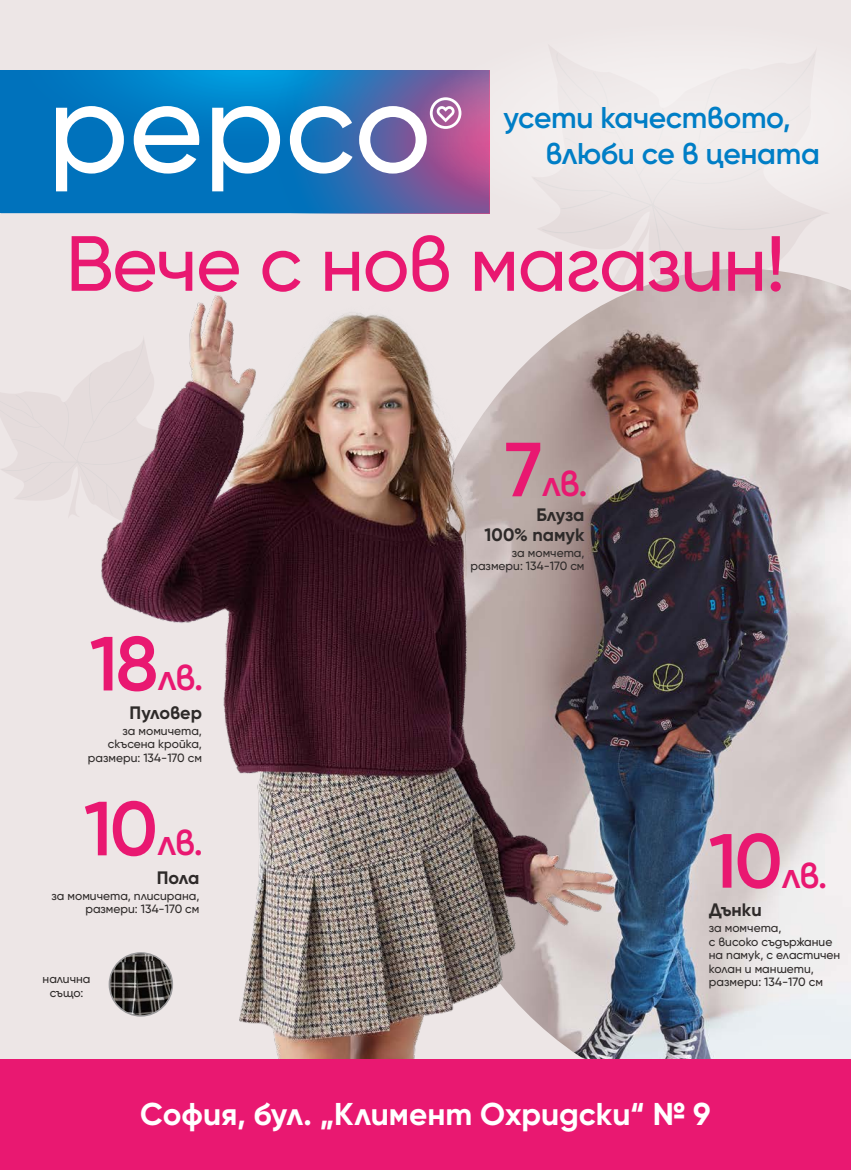
<style>
.page{position:relative;width:851px;height:1170px;background:#fff}
.page>*{position:absolute;margin:0;border:0;box-sizing:border-box;transform-origin:0 0}
.t1{font:500 78px "Gilroy";letter-spacing:-.02em;color:#e91871}
.t2{font:600 36px "Gilroy";letter-spacing:-.045em;color:#e91871}
.t3{font:700 31.5px "Gilroy";color:#fff}
.t4{font:600 30px/36px "Gilroy";letter-spacing:-.015em;color:#007ec6}
.t5{font:700 18px/20.1px "Gilroy";color:#2e2a29;text-align:right}
.t6{font:500 12px/13.5px "Gilroy";color:#2e2a29;text-align:right}
.s1{font-size:76.5px}
</style>
<div class="page">
<div style="left:0;top:0;width:850px;height:1111px;background:#ede6e6"></div>
<img style="left:0;top:213px;width:845px;height:846px">
<img style="left:109px;top:952px;width:63px;height:63px;border-radius:31px">
<div style="left:109px;top:952px;width:64px;height:64px;border:2px solid #9a999b;border-radius:50%"></div>
<div style="left:1px;top:70px;width:488px;height:143px;background:#0072bc"></div>
<svg style="left:98px;top:70px;width:92px;height:27px"></svg>
<svg style="left:190px;top:70px;width:224px;height:143px"></svg>
<svg style="left:56px;top:97px;width:358px;height:94px"></svg>
<svg style="left:414px;top:56px;width:431px;height:176px"></svg>
<div style="left:0;top:1059px;width:850px;height:110px;background:#e91871"></div>
<h3 class="t4" style="left:545px;top:99px;width:276px;text-indent:-42px">усети качеството, влюби се в цената</h3>
<h1 class="t1" style="left:66px;top:215px;width:720px">Вече с нов магазин!</h1>
<h2 class="t2" style="left:505px;top:460px;width:84px"><span class="s1">7</span> лв.</h2>
<h2 class="t2" style="left:90px;top:655px;width:115px"><span class="s1">18</span> лв.</h2>
<h3 class="t5" style="left:130px;top:702px;width:74px">Пуловер</h3>
<p class="t6" style="left:88px;top:723px;width:116px">за момичета, скъсена кройка, размери: 134-170 см</p>
<h2 class="t2" style="left:84px;top:820px;width:120px"><span class="s1">10</span> лв.</h2>
<h3 class="t5" style="left:157px;top:867px;width:44px">Пола</h3>
<p class="t6" style="left:52px;top:888px;width:149px">за момичета, плисирана, размери: 134-170 см</p>
<p class="t6" style="left:43px;top:972px;width:49px;text-align:center">налична също:</p>
<h3 class="t5" style="left:484px;top:504px;width:101px">Блуза<br>100% памук</h3>
<p class="t6" style="left:470px;top:545px;width:116px">за момчета, размери: 134-170 см</p>
<h2 class="t2" style="left:708px;top:852px;width:120px"><span class="s1">10</span> лв.</h2>
<h3 class="t5" style="left:708px;top:899px;width:54px">Дънки</h3>
<p class="t6" style="left:708px;top:920px;width:133px;text-align:left">за момчета,<br>с високо съдържание на памук, с еластичен колан и маншети, размери: 134-170 см</p>
<h3 class="t3" style="left:140px;top:1094px;width:572px">София, бул. „Климент Охридски“ № 9</h3>
</div>
